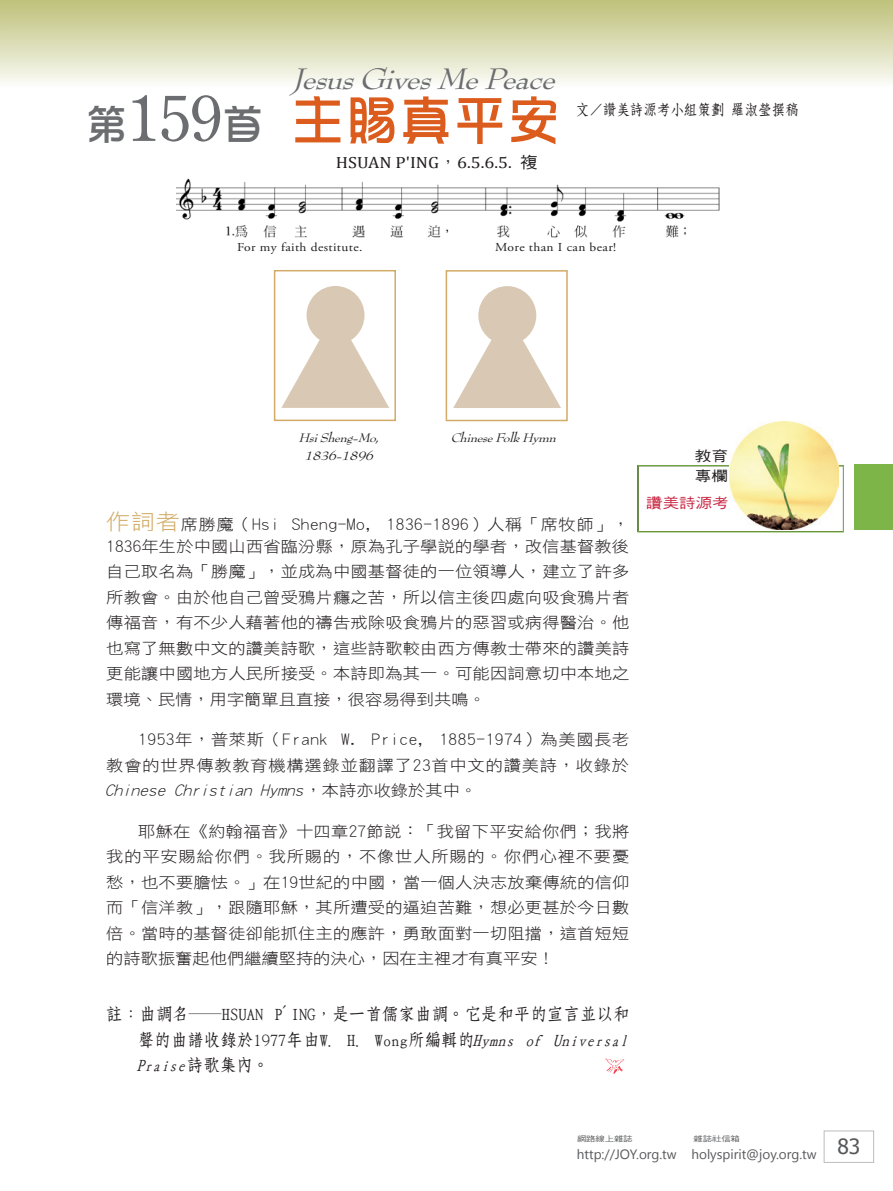
<style>
.page{position:relative;width:893px;height:1191px;background:#fff}
.page>*{position:absolute;margin:0;border:0;box-sizing:border-box;transform-origin:0 0}
.題目{font:54px "DF Hua Zong W5 WIN BF";color:#db5c1c}
.題目-2{font:italic 32.4px "Bernhard Modern Std";color:#6c6d70;scale:1.11 1}
.備註{font:17.25px/25.5px "DF Fang Song W6 WIN BF";letter-spacing:.005em;color:#231f20;scale:.95 1}
.t1{font:16.2px "Cambria Math";color:#231f20;scale:1.11 1}
.t2{font:15.6px/25.5px "DF Hei W3 WIN BF";letter-spacing:.01em;color:#231f20;text-align:justify;scale:1.11 1}
.作者{font:15px "DF Fang Song W6 WIN BF";color:#231f20;scale:.9 1}
.t3{font:14.1px "DF Hei W5 WIN BF";color:#c8233f;scale:1.18 1}
.t4{font:14.1px/19.8px "DF Hei W5 WIN BF";color:#231f20;scale:1.18 1}
.t5{font:13.5px "Segoe UI";color:#57585a}
.題目-3{font:italic 13.5px/18px "Bernhard Modern Std";color:#231f20;text-align:center;scale:1.11 1}
.t6{font:12.15px "Adobe Garamond Pro";letter-spacing:.03em;color:#231f20;scale:1.11 1}
.t7{font:7.5px "DF Hei W5 WIN BF";letter-spacing:-.015em;color:#57585a;scale:1.25 1}
.s1{font-size:42px;color:#6c6d70}
.s2{font-family:"Century Old Style Std";font-size:63px;color:#6c6d70}
.s3{font-family:"DF Hei W3 WIN BF"}
.s4{font-family:"DF Hei W5 WIN BF"}
.s5{font-size:21.6px;color:#d2ab66}
.s6{font-style:italic}
</style>
<div class="page">
<div style="left:824px;top:1130px;width:50px;height:32px;border:1px solid #bcbdc0"></div>
<img style="left:176px;top:178px;width:544px;height:60px">
<svg style="left:605px;top:1058px;width:19px;height:15px"></svg>
<div style="left:0;top:0;width:893px;height:88px;background:linear-gradient(to bottom,#bec078,#fbfbf7)"></div>
<img style="left:729px;top:421px;width:110px;height:108px">
<div style="left:638px;top:465px;width:206px;height:67px;border:1px solid #7db549"></div>
<div style="left:854px;top:464px;width:39px;height:66px;background:#7db549"></div>
<div style="left:274px;top:270px;width:122px;height:151px;border:2px solid #d2ab66"></div>
<svg style="left:281px;top:312px;width:108px;height:96px"></svg>
<div style="left:307px;top:286px;width:57px;height:59px;background:#d9c9b4;border-radius:50%"></div>
<svg style="left:0;top:0;width:1px;height:88px"></svg>
<div style="left:446px;top:270px;width:122px;height:151px;border:2px solid #d2ab66"></div>
<svg style="left:453px;top:312px;width:108px;height:96px"></svg>
<div style="left:478px;top:286px;width:58px;height:59px;background:#d9c9b4;border-radius:50%"></div>
<p class="題目-2" style="left:292px;top:61px;width:247px">JesusGivesMePeace</p>
<p class="題目" style="left:85px;top:93px;width:477px"><span class="s1">第</span><span class="s2">159</span><span class="s1">首</span> 主賜真平安</p>
<p class="作者" style="left:576px;top:102px;width:249px">文／讚美詩源考小組策劃 羅淑瑩撰稿</p>
<p class="t1" style="left:336px;top:153px;width:183px">HSUAN P'ING<span class="s3">，</span>6.5.6.5. <span class="s4">複</span></p>
<p class="t6" style="left:237px;top:240px;width:115px">For my faith destitute.</p>
<p class="t6" style="left:495px;top:240px;width:110px">More than I can bear!</p>
<p class="題目-3" style="left:299px;top:428px;width:78px">HsiSheng-Mo,<br>1836-1896</p>
<p class="題目-3" style="left:450px;top:428px;width:100px">ChineseFolkHymn</p>
<p class="t2" style="left:106px;top:513px;width:473px;line-height:22.2px"><span class="s5">作詞者</span>席勝魔（Hsi Sheng-Mo, 1836-1896）人稱「席牧師」，<br>1836年生於中國山西省臨汾縣，原為孔子學說的學者，改信基督教後</p>
<p class="t2" style="left:106px;top:559px;width:473px">自己取名為「勝魔」，並成為中國基督徒的一位領導人，建立了許多所教會。由於他自己曾受鴉片癮之苦，所以信主後四處向吸食鴉片者傳福音，有不少人藉著他的禱告戒除吸食鴉片的惡習或病得醫治。他也寫了無數中文的讚美詩歌，這些詩歌較由西方傳教士帶來的讚美詩更能讓中國地方人民所接受。本詩即為其一。可能因詞意切中本地之環境、民情，用字簡單且直接，很容易得到共鳴。</p>
<p class="t2" style="left:105px;top:727px;width:474px;text-indent:33px">1953年，普萊斯（Frank W. Price, 1885-1974）為美國長老教會的世界傳教教育機構選錄並翻譯了23首中文的讚美詩，收錄於<span class="s6">Chinese Christian Hymns</span>，本詩亦收錄於其中。</p>
<p class="t2" style="left:106px;top:818px;width:473px;text-indent:32px">耶穌在《約翰福音》十四章27節說：「我留下平安給你們；我將我的平安賜給你們。我所賜的，不像世人所賜的。你們心裡不要憂愁，也不要膽怯。」在19世紀的中國，當一個人決志放棄傳統的信仰而「信洋教」，跟隨耶穌，其所遭受的逼迫苦難，想必更甚於今日數倍。當時的基督徒卻能抓住主的應許，勇敢面對一切阻擋，這首短短的詩歌振奮起他們繼續堅持的決心，因在主裡才有真平安！</p>
<p class="備註" style="left:136px;top:1001px;width:524px;text-indent:-30px">註：曲調名──HSUAN P'ING，是一首儒家曲調。它是和平的宣言並以和聲的曲譜收錄於1977年由W. H. Wong所編輯的<span class="s6">Hymns of Universal<br>Praise</span>詩歌集內。</p>
<p class="t4" style="left:695px;top:446px;width:29px">教育專欄</p>
<p class="t3" style="left:646px;top:496px;width:71px">讚美詩源考</p>
<p class="t7" style="left:577px;top:1135px;width:46px">網路線上雜誌</p>
<p class="t7" style="left:694px;top:1135px;width:39px">雜誌社信箱</p>
<p class="t5" style="left:577px;top:1144px;width:285px">http://JOY.org.tw holyspirit@joy.org.tw <sup>83</sup></p>
</div>
